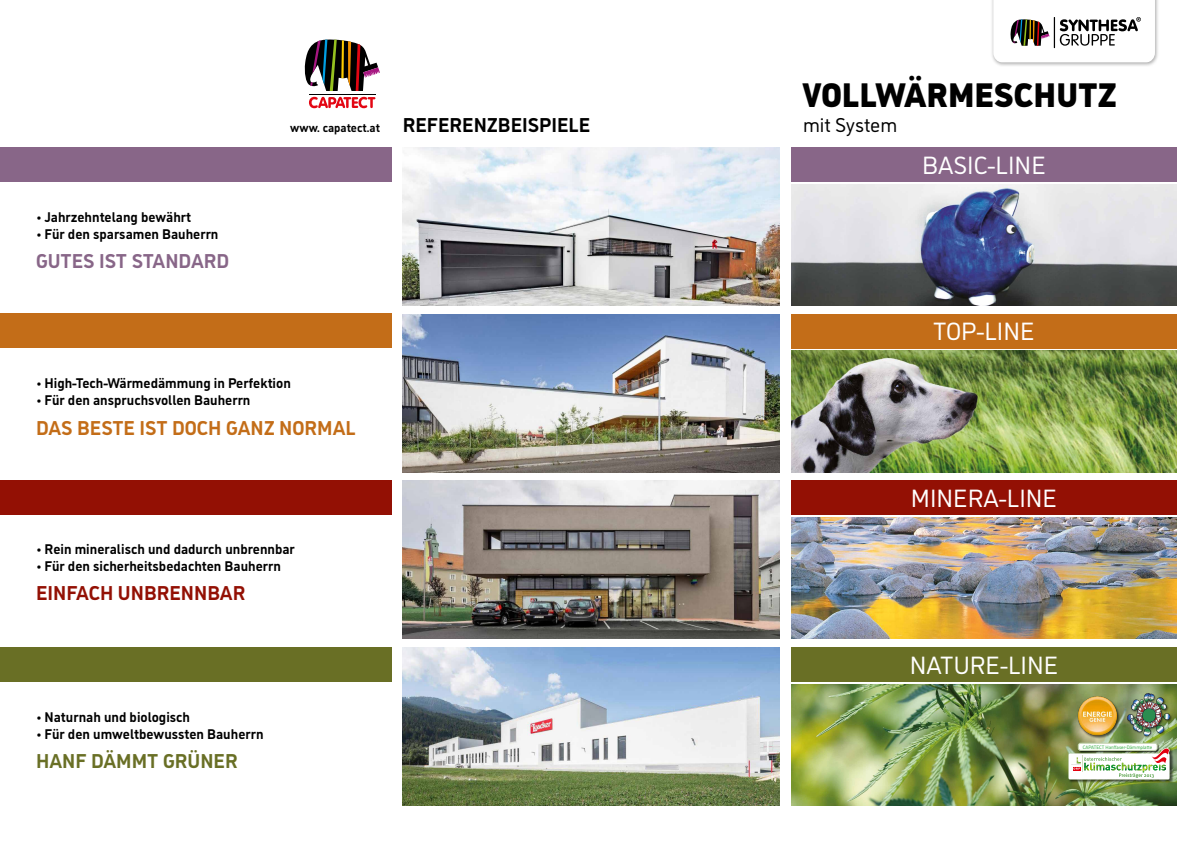
<style>
.page{position:relative;width:1191px;height:842px;background:#fff}
.page>*{position:absolute;margin:0;border:0;box-sizing:border-box;transform-origin:0 0}
.t1{font:900 34px "CAP Elephant";color:#000}
.t2{font:24.9px "CAP Elephant";color:#fff}
.t3{font:700 20px "CAP Elephant";color:#000}
.t4{font:700 20px "CAP Elephant";color:#c36d18}
.t5{font:700 20px "CAP Elephant";color:#931004}
.t6{font:700 20px "CAP Elephant";color:#868}
.t7{font:700 20px "CAP Elephant";color:#696f25}
.t8{font:20px "CAP Elephant";color:#000}
.t9{font:700 14px "CAP Elephant";color:#000}
.t10{font:4.8px "CAP Elephant";color:#27a737}
.s1{font-size:12px}
</style>
<div class="page">
<div style="left:990px;top:0;width:169px;height:67px;background:#000;opacity:.34"></div>
<svg style="left:993px;top:0;width:162px;height:62px"></svg>
<img style="left:791px;top:184px;width:385px;height:122px">
<div style="left:791px;top:147px;width:385px;height:34px;background:#868"></div>
<img style="left:791px;top:351px;width:385px;height:121px">
<div style="left:791px;top:314px;width:385px;height:34px;background:#c36d18"></div>
<img style="left:791px;top:517px;width:385px;height:122px">
<div style="left:791px;top:480px;width:385px;height:34px;background:#931004"></div>
<img style="left:791px;top:684px;width:385px;height:122px">
<div style="left:1126px;top:693px;width:46px;height:45px;background:#000;opacity:.5"></div>
<img style="left:1127px;top:693px;width:42px;height:42px">
<div style="left:1077px;top:697px;width:43px;height:42px;background:#000;opacity:.6"></div>
<img style="left:1075px;top:695px;width:44px;height:44px">
<div style="left:1068px;top:748px;width:105px;height:35px;background:#000;opacity:.6"></div>
<img style="left:1068px;top:742px;width:102px;height:38px">
<div style="left:791px;top:647px;width:385px;height:34px;background:#696f25"></div>
<div style="left:0;top:147px;width:391px;height:34px;background:#868"></div>
<div style="left:0;top:314px;width:391px;height:34px;background:#c36d18"></div>
<div style="left:0;top:480px;width:391px;height:34px;background:#931004"></div>
<div style="left:0;top:647px;width:391px;height:34px;background:#696f25"></div>
<img style="left:403px;top:147px;width:377px;height:159px">
<img style="left:403px;top:314px;width:377px;height:158px">
<img style="left:403px;top:480px;width:377px;height:159px">
<img style="left:403px;top:647px;width:377px;height:158px">
<svg style="left:309px;top:97px;width:66px;height:11px"></svg>
<hr style="left:309px;top:94px;width:66px;height:1px;background:#000">
<svg style="left:304px;top:39px;width:76px;height:52px"></svg>
<p class="t9" style="left:36px;top:209px;width:157px">• Jahrzehntelang bewährt</p>
<p class="t9" style="left:36px;top:226px;width:184px">• Für den sparsamen Bauherrn</p>
<h3 class="t6" style="left:36px;top:249px;width:195px">GUTES IST STANDARD</h3>
<h3 class="t3" style="left:290px;top:114px;width:302px"><span class="s1">www. capatect.at</span> REFERENZBEISPIELE</h3>
<p class="t9" style="left:36px;top:375px;width:256px">• High-Tech-Wärmedämmung in Perfektion</p>
<p class="t9" style="left:36px;top:392px;width:216px">• Für den anspruchsvollen Bauherrn</p>
<h3 class="t4" style="left:36px;top:416px;width:321px">DAS BESTE IST DOCH GANZ NORMAL</h3>
<p class="t9" style="left:36px;top:541px;width:260px">• Rein mineralisch und dadurch unbrennbar</p>
<p class="t9" style="left:36px;top:558px;width:246px">• Für den sicherheitsbedachten Bauherrn</p>
<h3 class="t5" style="left:36px;top:582px;width:211px">EINFACH UNBRENNBAR</h3>
<p class="t9" style="left:36px;top:709px;width:156px">• Naturnah und biologisch</p>
<p class="t9" style="left:36px;top:726px;width:229px">• Für den umweltbewussten Bauherrn</p>
<h3 class="t7" style="left:36px;top:749px;width:203px">HANF DÄMMT GRÜNER</h3>
<h1 class="t1" style="left:802px;top:75px;width:315px">VOLLWÄRMESCHUTZ</h1>
<h3 class="t8" style="left:803px;top:114px;width:96px">mit System</h3>
<h2 class="t2" style="left:922px;top:151px;width:125px">BASIC-LINE</h2>
<h2 class="t2" style="left:933px;top:317px;width:103px">TOP-LINE</h2>
<h2 class="t2" style="left:911px;top:484px;width:148px">MINERA-LINE</h2>
<h2 class="t2" style="left:909px;top:651px;width:150px">NATURE-LINE</h2>
<p class="t10" style="left:1082px;top:744px;width:71px">CAPATECT Hanffaser-Dämmplatte</p>
</div>
